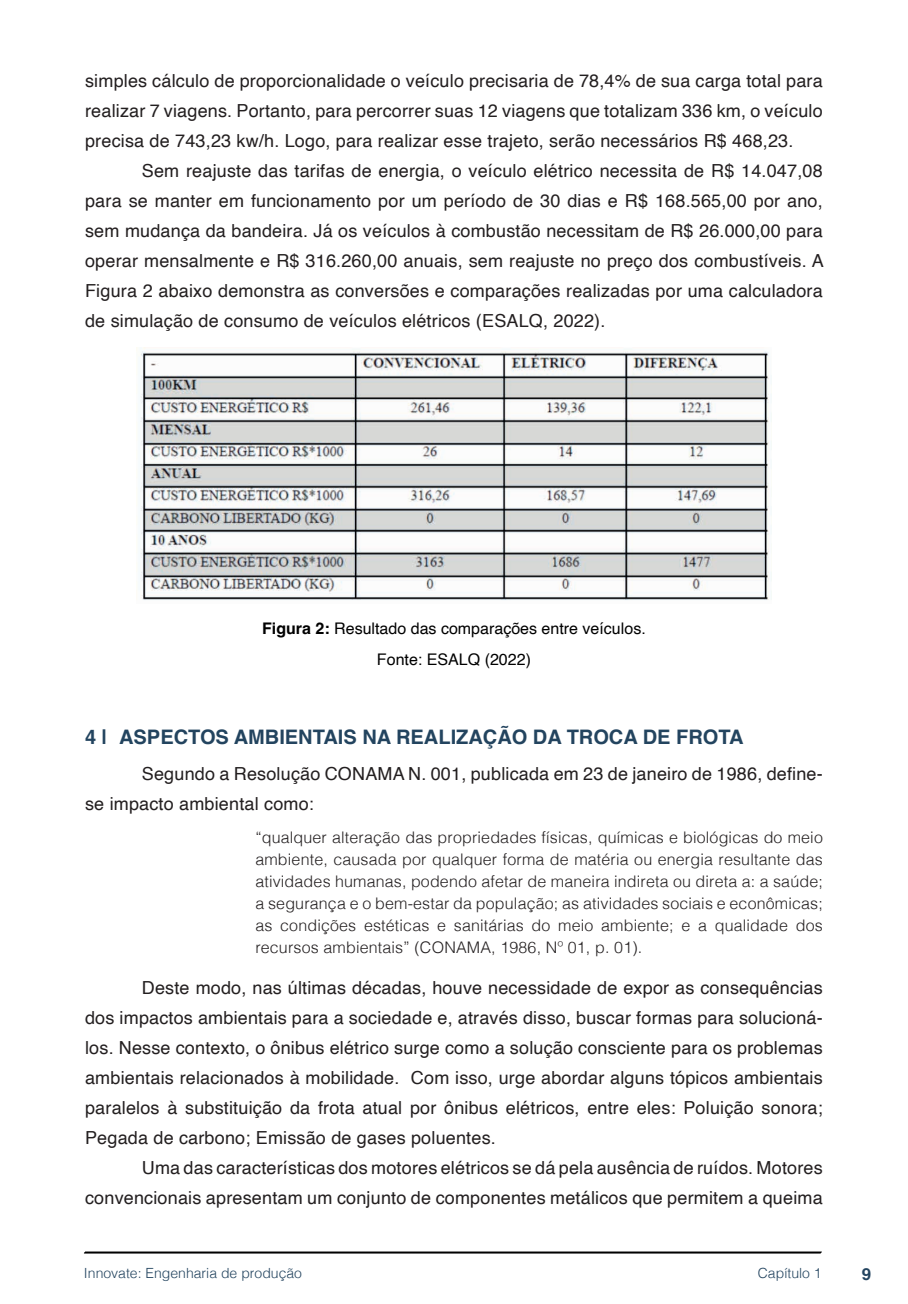
<style>
.page{position:relative;width:908px;height:1304px;background:#fff}
.page>*{position:absolute;margin:0;border:0;box-sizing:border-box;transform-origin:0 0}
.t1{font:700 20px "Helvetica";color:#23445f}
.t2{font:18px/30px "Helvetica";letter-spacing:.01em;color:#231f20;text-align:justify}
.t3{font:700 16.8px "Helvetica";color:#23445f}
.t4{font:300 16px/22px "Helvetica";letter-spacing:.01em;color:#231f20;text-align:justify}
.t5{font:16px/30.6px "Helvetica";color:#000;text-align:center}
.t6{font:300 14px "Helvetica";color:#23445f}
.s1{font-weight:700}
</style>
<div class="page">
<svg style="left:84px;top:1251px;width:737px;height:3px;background:#515151"></svg>
<img style="left:136px;top:347px;width:633px;height:253px">
<p class="t2" style="left:85px;top:66px;width:738px">simples cálculo de proporcionalidade o veículo precisaria de 78,4% de sua carga total para realizar 7 viagens. Portanto, para percorrer suas 12 viagens que totalizam 336 km, o veículo precisa de 743,23 kw/h. Logo, para realizar esse trajeto, serão necessários R$ 468,23.</p>
<p class="t2" style="left:85px;top:156px;width:739px;text-indent:57px">Sem reajuste das tarifas de energia, o veículo elétrico necessita de R$ 14.047,08 para se manter em funcionamento por um período de 30 dias e R$ 168.565,00 por ano, sem mudança da bandeira. Já os veículos à combustão necessitam de R$ 26.000,00 para operar mensalmente e R$ 316.260,00 anuais, sem reajuste no preço dos combustíveis. A Figura 2 abaixo demonstra as conversões e comparações realizadas por uma calculadora de simulação de consumo de veículos elétricos (ESALQ, 2022).</p>
<p class="t5" style="left:262px;top:614px;width:385px"><span class="s1">Figura 2:</span> Resultado das comparações entre veículos.<br>Fonte: ESALQ (2022)</p>
<p class="t1" style="left:85px;top:725px;width:659px">4 | ASPECTOS AMBIENTAIS NA REALIZAÇÃO DA TROCA DE FROTA</p>
<p class="t2" style="left:85px;top:759px;width:738px;text-indent:57px">Segundo a Resolução CONAMA N. 001, publicada em 23 de janeiro de 1986, define&shy;se impacto ambiental como:</p>
<p class="t4" style="left:255px;top:825px;width:568px">“qualquer alteração das propriedades físicas, químicas e biológicas do meio ambiente, causada por qualquer forma de matéria ou energia resultante das atividades humanas, podendo afetar de maneira indireta ou direta a: a saúde; a segurança e o bem-estar da população; as atividades sociais e econômicas; as condições estéticas e sanitárias do meio ambiente; e a qualidade dos recursos ambientais” (CONAMA, 1986, Nº 01, p. 01).</p>
<p class="t2" style="left:85px;top:974px;width:738px;text-indent:57px">Deste modo, nas últimas décadas, houve necessidade de expor as consequências dos impactos ambientais para a sociedade e, através disso, buscar formas para solucioná&shy;los. Nesse contexto, o ônibus elétrico surge como a solução consciente para os problemas ambientais relacionados à mobilidade. Com isso, urge abordar alguns tópicos ambientais paralelos à substituição da frota atual por ônibus elétricos, entre eles: Poluição sonora; Pegada de carbono; Emissão de gases poluentes.</p>
<p class="t2" style="left:85px;top:1154px;width:738px;text-align:right">Uma das características dos motores elétricos se dá pela ausência de ruídos. Motores convencionais apresentam um conjunto de componentes metálicos que permitem a queima</p>
<p class="t6" style="left:84px;top:1261px;width:219px">Innovate: Engenharia de produção</p>
<p class="t6" style="left:757px;top:1261px;width:65px">Capítulo 1</p>
<p class="t3" style="left:861px;top:1264px;width:11px">9</p>
</div>
